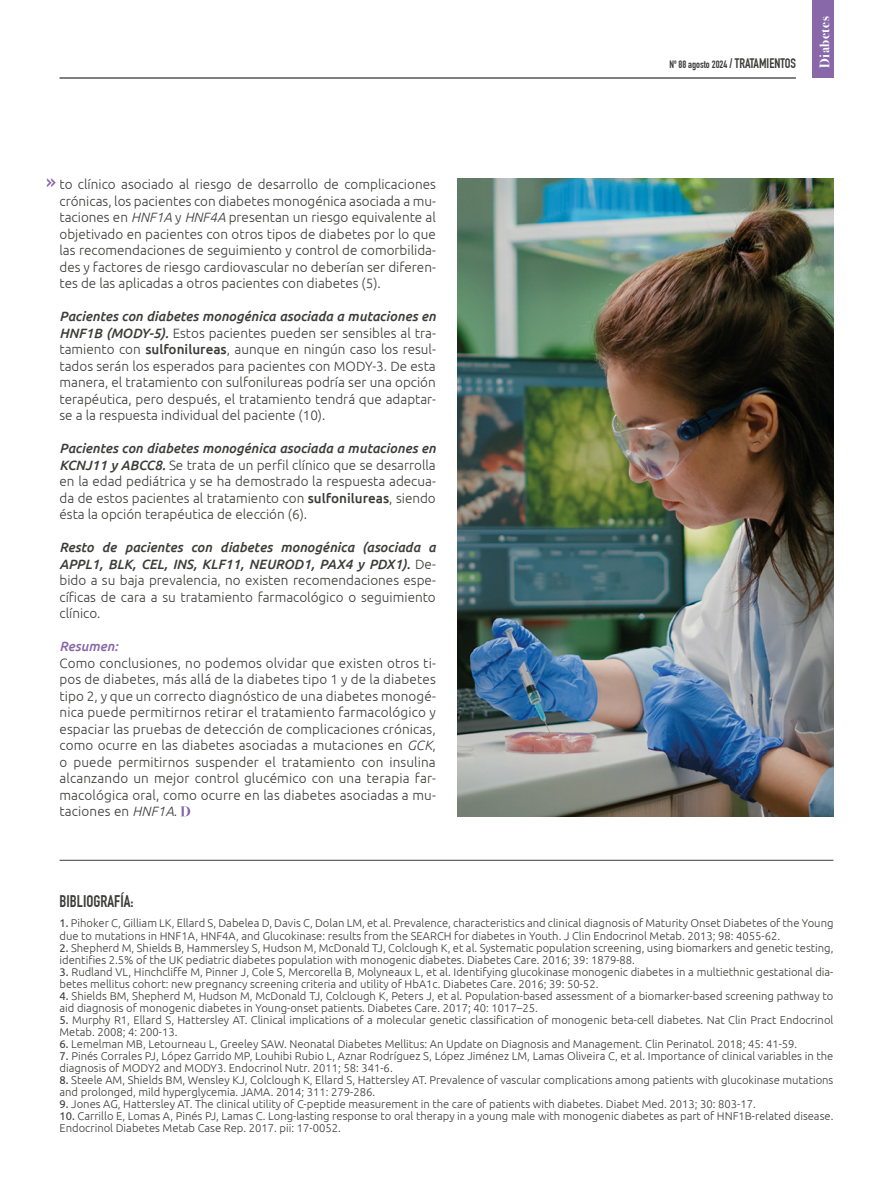
<style>
.page{position:relative;width:893px;height:1191px;background:#fff}
.page>*{position:absolute;margin:0;border:0;box-sizing:border-box;transform-origin:0 0}
.t1{font:22.5px "DIN Engschrift Std";color:#8968aa}
.t2{font:16.5px "DIN Engschrift Std";color:#3c3c3b}
.t3{font:300 13.5px/16.5px "Ubuntu";color:#3c3c3b;text-align:justify}
.t4{font:700 13.5px "Bodoni Svty Two ITCTT";letter-spacing:.04em;color:#fff}
.t5{font:italic 500 13.5px "Ubuntu";color:#8968aa}
.t6{font:300 11.25px/12px "Ubuntu";color:#3c3c3b}
.t7{font:10.5px "DIN Engschrift Std";color:#3c3c3b}
.s1{font-style:italic}
.s2{font-weight:500;font-style:italic}
.s3{font-weight:500}
.s4{font-size:13.5px}
.s5{font-weight:400}
</style>
<div class="page">
<hr style="left:60px;top:78px;width:736px;height:1px;background:#000">
<div style="left:812px;top:0;width:21px;height:78px;background:#8968aa"></div>
<hr style="left:60px;top:860px;width:773px;height:1px;background:#3c3c3b">
<svg style="left:181px;top:806px;width:9px;height:10px"></svg>
<img style="left:457px;top:179px;width:376px;height:637px">
<h1 class="t1" style="left:46px;top:168px;width:11px">»</h1>
<p class="t3" style="left:60px;top:176px;width:378px">to clínico asociado al riesgo de desarrollo de complicaciones crónicas, los pacientes con diabetes monogénica asociada a mu&shy;taciones en <span class="s1">HNF1A</span> y <span class="s1">HNF4A</span> presentan un riesgo equivalente al objetivado en pacientes con otros tipos de diabetes por lo que las recomendaciones de seguimiento y control de comorbilida&shy;des y factores de riesgo cardiovascular no deberían ser diferen&shy;tes de las aplicadas a otros pacientes con diabetes (5).</p>
<p class="t3" style="left:60px;top:308px;width:378px"><span class="s2">Pacientes con diabetes monogénica asociada a mutaciones en HNF1B (MODY-5).</span> Estos pacientes pueden ser sensibles al tra&shy;tamiento con <span class="s3">sulfonilureas</span>, aunque en ningún caso los resul&shy;tados serán los esperados para pacientes con MODY-3. De esta manera, el tratamiento con sulfonilureas podría ser una opción terapéutica, pero después, el tratamiento tendrá que adaptar&shy;se a la respuesta individual del paciente (10).</p>
<p class="t3" style="left:60px;top:440px;width:378px"><span class="s2">Pacientes con diabetes monogénica asociada a mutaciones en KCNJ11 y ABCC8.</span> Se trata de un perfil clínico que se desarrolla en la edad pediátrica y se ha demostrado la respuesta adecua&shy;da de estos pacientes al tratamiento con <span class="s3">sulfonilureas</span>, siendo ésta la opción terapéutica de elección (6).</p>
<p class="t3" style="left:60px;top:539px;width:378px"><span class="s2">Resto de pacientes con diabetes monogénica (asociada a APPL1, BLK, CEL, INS, KLF11, NEUROD1, PAX4 y PDX1).</span> De&shy;bido a su baja prevalencia, no existen recomendaciones espe&shy;cíficas de cara a su tratamiento farmacológico o seguimiento clínico.</p>
<p class="t5" style="left:60px;top:638px;width:60px">Resumen:</p>
<p class="t3" style="left:60px;top:654px;width:378px">Como conclusiones, no podemos olvidar que existen otros ti&shy;pos de diabetes, más allá de la diabetes tipo 1 y de la diabetes tipo 2, y que un correcto diagnóstico de una diabetes monogé&shy;nica puede permitirnos retirar el tratamiento farmacológico y espaciar las pruebas de detección de complicaciones crónicas, como ocurre en las diabetes asociadas a mutaciones en <span class="s1">GCK</span>, o puede permitirnos suspender el tratamiento con insulina alcanzando un mejor control glucémico con una terapia far&shy;macológica oral, como ocurre en las diabetes asociadas a mu&shy;taciones en <span class="s1">HNF1A</span>.</p>
<p class="t7" style="left:669px;top:58px;width:128px">Nº 88 agosto 2024 <span class="s4">/ TRATAMIENTOS</span></p>
<p class="t4" style="left:813px;top:68px;width:53px;rotate:-90deg">Diabetes</p>
<h2 class="t2" style="left:60px;top:891px;width:75px">BIBLIOGRAFÍA:</h2>
<p class="t6" style="left:60px;top:917px;width:775px"><span class="s5">1.</span> Pihoker C, Gilliam LK, Ellard S, Dabelea D, Davis C, Dolan LM, et al. Prevalence, characteristics and clinical diagnosis of Maturity Onset Diabetes of the Young due to mutations in HNF1A, HNF4A, and Glucokinase: results from the SEARCH for diabetes in Youth. J Clin Endocrinol Metab. 2013; 98: 4055-62.</p>
<p class="t6" style="left:60px;top:941px;width:775px"><span class="s5">2.</span> Shepherd M, Shields B, Hammersley S, Hudson M, McDonald TJ, Colclough K, et al. Systematic population screening, using biomarkers and genetic testing, identifies 2.5% of the UK pediatric diabetes population with monogenic diabetes. Diabetes Care. 2016; 39: 1879-88.</p>
<p class="t6" style="left:60px;top:965px;width:775px"><span class="s5">3.</span> Rudland VL, Hinchcliffe M, Pinner J, Cole S, Mercorella B, Molyneaux L, et al. Identifying glucokinase monogenic diabetes in a multiethnic gestational dia&shy;betes mellitus cohort: new pregnancy screening criteria and utility of HbA1c. Diabetes Care. 2016; 39: 50-52.</p>
<p class="t6" style="left:60px;top:989px;width:775px"><span class="s5">4.</span> Shields BM, Shepherd M, Hudson M, McDonald TJ, Colclough K, Peters J, et al. Population-based assessment of a biomarker-based screening pathway to aid diagnosis of monogenic diabetes in Young-onset patients. Diabetes Care. 2017; 40: 1017–25.</p>
<p class="t6" style="left:60px;top:1013px;width:775px"><span class="s5">5.</span> Murphy R1, Ellard S, Hattersley AT. Clinical implications of a molecular genetic classification of monogenic beta-cell diabetes. Nat Clin Pract Endocrinol<br>Metab. 2008; 4: 200-13.</p>
<p class="t6" style="left:60px;top:1037px;width:739px"><span class="s5">6.</span> Lemelman MB, Letourneau L, Greeley SAW. Neonatal Diabetes Mellitus: An Update on Diagnosis and Management. Clin Perinatol. 2018; 45: 41-59.</p>
<p class="t6" style="left:60px;top:1049px;width:775px"><span class="s5">7.</span> Pinés Corrales PJ, López Garrido MP, Louhibi Rubio L, Aznar Rodríguez S, López Jiménez LM, Lamas Oliveira C, et al. Importance of clinical variables in the diagnosis of MODY2 and MODY3. Endocrinol Nutr. 2011; 58: 341-6.</p>
<p class="t6" style="left:60px;top:1073px;width:775px"><span class="s5">8.</span> Steele AM, Shields BM, Wensley KJ, Colclough K, Ellard S, Hattersley AT. Prevalence of vascular complications among patients with glucokinase mutations and prolonged, mild hyperglycemia. JAMA. 2014; 311: 279-286.</p>
<p class="t6" style="left:60px;top:1097px;width:698px"><span class="s5">9.</span> Jones AG, Hattersley AT. The clinical utility of C-peptide measurement in the care of patients with diabetes. Diabet Med. 2013; 30: 803-17.</p>
<p class="t6" style="left:60px;top:1109px;width:775px"><span class="s5">10.</span> Carrillo E, Lomas A, Pinés PJ, Lamas C. Long-lasting response to oral therapy in a young male with monogenic diabetes as part of HNF1B-related disease.<br>Endocrinol Diabetes Metab Case Rep. 2017. pii: 17-0052.</p>
</div>
